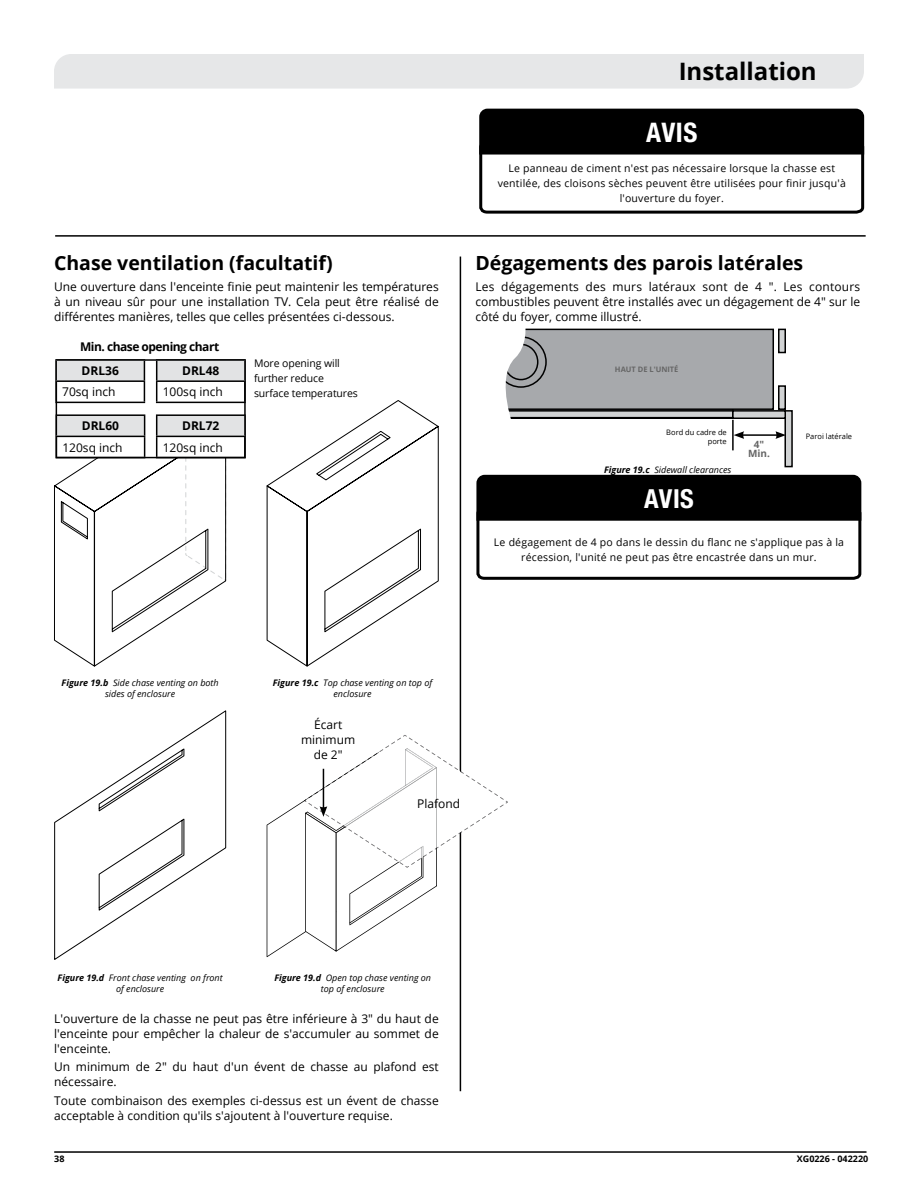
<style>
.page{position:relative;width:918px;height:1188px;background:#fff}
.page>*{position:absolute;margin:0;border:0;box-sizing:border-box;transform-origin:0 0}
.t1{font:700 condensed 27px "Helvetica Neue LT Pro";color:#fff}
.t2{font:700 condensed 26.25px "Helvetica Neue LT Pro";color:#fff}
.t3{font:700 24px "Open Sans";color:#000}
.heading_level_2{font:700 19.5px "Open Sans";color:#000}
.Body_text{font:12px/15px "Open Sans";color:#000;text-align:justify}
.Body_text-2{font:700 12px "Open Sans";letter-spacing:-.04em;color:#000}
.Body_text-3{font:700 12px "Open Sans";letter-spacing:-.02em;color:#000}
.Body_text-4{font:10.5px/15px "Open Sans";letter-spacing:.02em;color:#000;text-align:center}
.Body_text-5{font:10.5px/15px "Open Sans";letter-spacing:-.01em;color:#000}
.Body_text-6{font:700 9.9px "Open Sans";color:#666}
.t4{font:italic 9px/10.8px "Open Sans";color:#000;text-align:center}
.t5{font:700 9px "Open Sans";color:#000}
.t6{font:7.5px/9px "Open Sans";color:#000;text-align:right}
.Body_text-7{font:700 7.5px "Open Sans";color:#666}
.s1{font-weight:700}
</style>
<div class="page">
<hr style="left:54px;top:1151px;width:813px;height:2px;background:#000">
<div style="left:54px;top:54px;width:810px;height:35px;background:#e6e7e8"></div>
<hr style="left:55px;top:235px;width:811px;height:2px;background:#000">
<hr style="left:460px;top:257px;width:1px;height:834px;background:#000">
<svg style="left:54px;top:403px;width:173px;height:264px"></svg>
<svg style="left:266px;top:400px;width:173px;height:267px"></svg>
<svg style="left:267px;top:735px;width:241px;height:222px"></svg>
<svg style="left:54px;top:710px;width:173px;height:250px"></svg>
<div style="left:56px;top:360px;width:189px;height:98px;background:#fff"></div>
<div style="left:56px;top:360px;width:88px;height:21px;background:#e2e3e4"></div>
<hr style="left:55px;top:359px;width:90px;height:2px;background:#000">
<svg style="left:55px;top:361px;width:2px;height:19px"></svg>
<hr style="left:55px;top:380px;width:90px;height:2px;background:#000">
<hr style="left:55px;top:382px;width:2px;height:20px;background:#000">
<svg style="left:144px;top:361px;width:1px;height:41px"></svg>
<hr style="left:55px;top:402px;width:90px;height:1px;background:#000">
<div style="left:157px;top:360px;width:88px;height:21px;background:#e2e3e4"></div>
<hr style="left:156px;top:359px;width:90px;height:2px;background:#000">
<svg style="left:244px;top:361px;width:2px;height:19px"></svg>
<hr style="left:156px;top:380px;width:90px;height:2px;background:#000">
<svg style="left:156px;top:361px;width:1px;height:41px"></svg>
<hr style="left:244px;top:382px;width:2px;height:20px;background:#000">
<hr style="left:156px;top:402px;width:90px;height:1px;background:#000">
<div style="left:56px;top:415px;width:89px;height:21px;background:#e2e3e4"></div>
<hr style="left:56px;top:414px;width:89px;height:2px;background:#000">
<hr style="left:56px;top:436px;width:89px;height:1px;background:#000">
<svg style="left:56px;top:416px;width:1px;height:41px"></svg>
<svg style="left:144px;top:416px;width:1px;height:41px"></svg>
<hr style="left:56px;top:457px;width:89px;height:1px;background:#000">
<div style="left:157px;top:415px;width:88px;height:21px;background:#e2e3e4"></div>
<hr style="left:156px;top:414px;width:90px;height:2px;background:#000">
<hr style="left:244px;top:416px;width:2px;height:20px;background:#000">
<hr style="left:156px;top:436px;width:90px;height:1px;background:#000">
<svg style="left:156px;top:416px;width:1px;height:41px"></svg>
<hr style="left:244px;top:437px;width:2px;height:20px;background:#000">
<hr style="left:156px;top:457px;width:90px;height:1px;background:#000">
<div style="left:477px;top:411px;width:256px;height:7px;background:#d1d3d4"></div>
<div style="left:476px;top:410px;width:258px;height:8px;border:2px solid #000"></div>
<div style="left:785px;top:411px;width:7px;height:56px;background:#d1d3d4"></div>
<div style="left:784px;top:410px;width:9px;height:57px;border:2px solid #000"></div>
<div style="left:733px;top:411px;width:52px;height:7px;background:#d1d3d4"></div>
<div style="left:732px;top:410px;width:54px;height:9px;border:2px solid #000"></div>
<div style="left:477px;top:329px;width:296px;height:80px;background:#a7a9ac"></div>
<div style="left:476px;top:329px;width:298px;height:81px;border:2px solid #000"></div>
<div style="left:779px;top:386px;width:6px;height:23px;background:#d1d3d4"></div>
<div style="left:778px;top:385px;width:8px;height:25px;border:2px solid #000"></div>
<div style="left:779px;top:329px;width:6px;height:24px;background:#d1d3d4"></div>
<div style="left:778px;top:329px;width:8px;height:24px;border:2px solid #000"></div>
<hr style="left:742px;top:434px;width:36px;height:2px;background:#000">
<svg style="left:734px;top:431px;width:10px;height:8px"></svg>
<svg style="left:775px;top:431px;width:11px;height:8px"></svg>
<svg style="left:496px;top:337px;width:50px;height:50px"></svg>
<hr style="left:732px;top:420px;width:2px;height:30px;background:#000">
<svg style="left:476px;top:328px;width:62px;height:91px"></svg>
<svg style="left:476px;top:474px;width:386px;height:106px"></svg>
<svg style="left:479px;top:108px;width:386px;height:106px"></svg>
<p class="heading_level_2" style="left:54px;top:249px;width:280px">Chase ventilation (facultatif)</p>
<p class="Body_text" style="left:54px;top:279px;width:386px">Une ouverture dans l'enceinte finie peut maintenir les températures à un niveau sûr pour une installation TV. Cela peut être réalisé de différentes manières, telles que celles présentées ci-dessous.</p>
<p class="Body_text-2" style="left:80px;top:338px;width:141px">Min. chase opening chart</p>
<p class="Body_text-3" style="left:82px;top:362px;width:39px">DRL36</p>
<p class="Body_text" style="left:62px;top:384px;width:55px">70sq inch</p>
<p class="Body_text-3" style="left:182px;top:362px;width:39px">DRL48</p>
<p class="Body_text" style="left:163px;top:384px;width:62px">100sq inch</p>
<p class="Body_text-3" style="left:82px;top:418px;width:39px">DRL60</p>
<p class="Body_text" style="left:62px;top:439px;width:62px">120sq inch</p>
<p class="Body_text-3" style="left:182px;top:418px;width:39px">DRL72</p>
<p class="Body_text" style="left:163px;top:439px;width:62px">120sq inch</p>
<p class="Body_text-5" style="left:254px;top:356px;width:105px">More opening will further reduce surface temperatures</p>
<h3 class="t3" style="left:679px;top:55px;width:140px">Installation</h3>
<p class="t1" style="left:646px;top:116px;width:53px">AVIS</p>
<p class="Body_text-4" style="left:498px;top:160px;width:350px">Le panneau de ciment n'est pas nécessaire lorsque la chasse est ventilée, des cloisons sèches peuvent être utilisées pour finir jusqu'à l'ouverture du foyer.</p>
<p class="heading_level_2" style="left:475px;top:249px;width:329px">Dégagements des parois latérales</p>
<p class="Body_text" style="left:475px;top:279px;width:386px">Les dégagements des murs latéraux sont de 4 ". Les contours combustibles peuvent être installés avec un dégagement de 4" sur le côté du foyer, comme illustré.</p>
<p class="Body_text-7" style="left:615px;top:364px;width:65px">HAUT DE L'UNITÉ</p>
<p class="t6" style="left:666px;top:427px;width:62px">Bord du cadre de porte</p>
<p class="t6" style="left:806px;top:432px;width:48px">Paroi latérale</p>
<p class="Body_text-6" style="left:754px;top:437px;width:12px">4"</p>
<p class="Body_text-6" style="left:748px;top:446px;width:23px">Min.</p>
<p class="t4" style="left:604px;top:464px;width:129px"><span class="s1">Figure 19.c</span> Sidewall clearances</p>
<p class="t2" style="left:644px;top:483px;width:51px">AVIS</p>
<p class="Body_text-4" style="left:494px;top:534px;width:352px">Le dégagement de 4 po dans le dessin du flanc ne s'applique pas à la récession, l'unité ne peut pas être encastrée dans un mur.</p>
<p class="t4" style="left:62px;top:677px;width:159px"><span class="s1">Figure 19.b</span> Side chase venting on both sides of enclosure</p>
<p class="t4" style="left:273px;top:677px;width:161px"><span class="s1">Figure 19.c</span> Top chase venting on top of enclosure</p>
<p class="Body_text" style="left:301px;top:717px;width:56px;text-align:center">Écart minimum de 2"</p>
<p class="Body_text" style="left:417px;top:796px;width:44px">Plafond</p>
<p class="t4" style="left:58px;top:972px;width:167px"><span class="s1">Figure 19.d</span> Front chase venting on front of enclosure</p>
<p class="t4" style="left:274px;top:972px;width:158px"><span class="s1">Figure 19.d</span> Open top chase venting on top of enclosure</p>
<p class="Body_text" style="left:54px;top:1011px;width:386px">L'ouverture de la chasse ne peut pas être inférieure à 3" du haut de l'enceinte pour empêcher la chaleur de s'accumuler au sommet de l'enceinte.</p>
<p class="Body_text" style="left:54px;top:1059px;width:386px">Un minimum de 2" du haut d'un évent de chasse au plafond est nécessaire.</p>
<p class="Body_text" style="left:54px;top:1093px;width:386px">Toute combinaison des exemples ci-dessus est un évent de chasse acceptable à condition qu'ils s'ajoutent à l'ouverture requise.</p>
<p class="t5" style="left:54px;top:1152px;width:12px">38</p>
<p class="t5" style="left:797px;top:1152px;width:73px">XG0226 - 042220</p>
</div>
